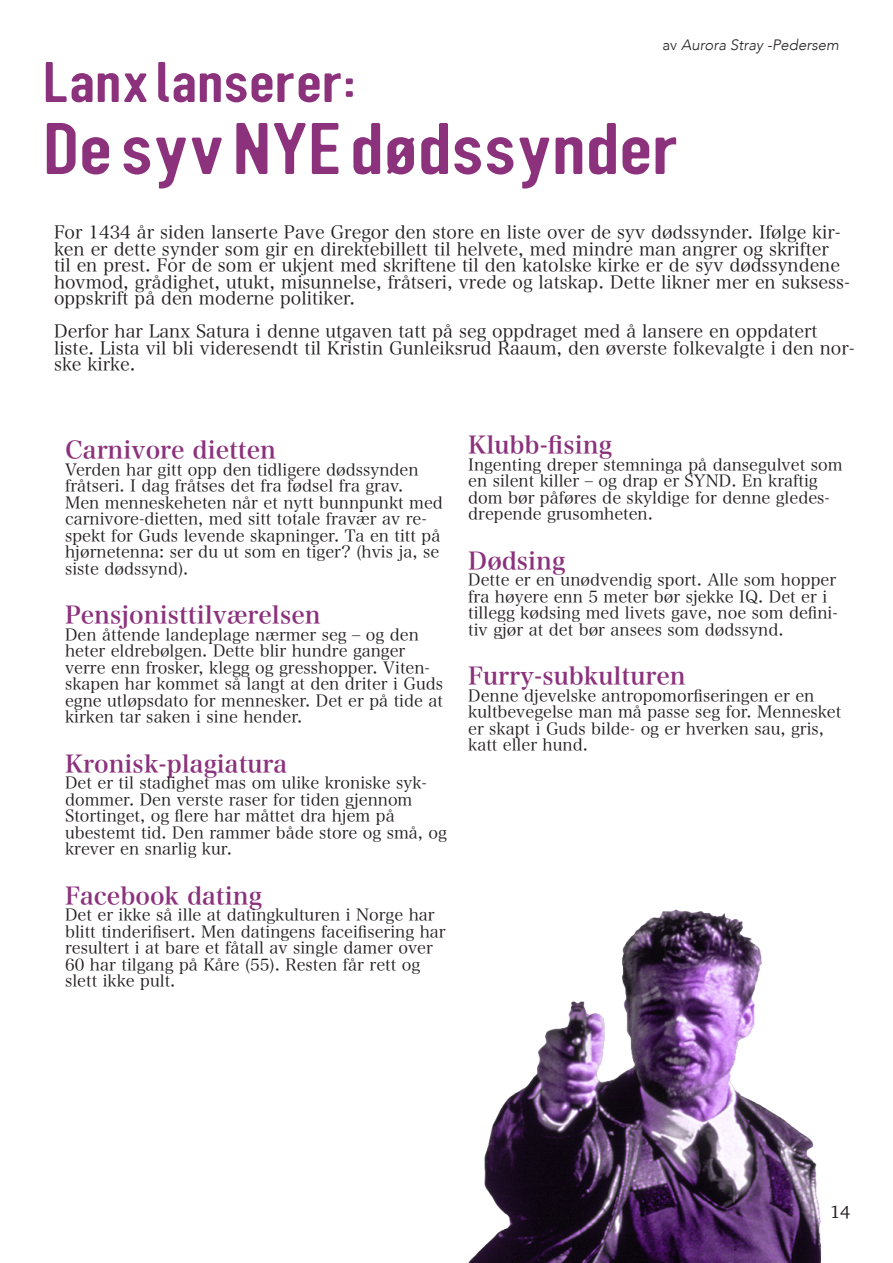
<style>
.page{position:relative;width:893px;height:1263px;background:#fff}
.page>*{position:absolute;margin:0;border:0;box-sizing:border-box;transform-origin:0 0}
.t1{font:76.5px "DIN Rundschrift Breit";color:#8c327d}
.t2{font:60px "DIN Rundschrift Breit";color:#8c327d}
.t3{font:24px "Hira Min Pro W6";color:#8c327d}
.t4{font:18px/16.5px "Hira Min Pro W3";color:#231f20}
.t5{font:18px "Charter";color:#231f20}
.t6{font:16.5px/16.5px "Hira Min Pro W3";color:#231f20}
.t7{font:italic 300 15px "Avenir";color:#231f20}
.s1{font-style:normal}
</style>
<div class="page">
<img style="left:468px;top:909px;width:353px;height:354px">
<p class="t7" style="left:662px;top:36px;width:178px"><span class="s1">av</span> Aurora Stray -Pedersem</p>
<p class="t2" style="left:43px;top:47px;width:314px">Lanx lanserer:</p>
<p class="t1" style="left:43px;top:104px;width:637px">De syv NYE dødssynder</p>
<p class="t4" style="left:54px;top:223px;width:797px">For 1434 år siden lanserte Pave Gregor den store en liste over de syv dødssynder. Ifølge kir&shy;ken er dette synder som gir en direktebillett til helvete, med mindre man angrer og skrifter til en prest. For de som er ukjent med skriftene til den katolske kirke er de syv dødssyndene hovmod, grådighet, utukt, misunnelse, fråtseri, vrede og latskap. Dette likner mer en suksess&shy;oppskrift på den moderne politiker.</p>
<p class="t4" style="left:54px;top:322px;width:802px">Derfor har Lanx Satura i denne utgaven tatt på seg oppdraget med å lansere en oppdatert liste. Lista vil bli videresendt til Kristin Gunleiksrud Raaum, den øverste folkevalgte i den nor&shy;ske kirke.</p>
<p class="t3" style="left:65px;top:429px;width:213px">Carnivore dietten</p>
<p class="t6" style="left:65px;top:460px;width:379px">Verden har gitt opp den tidligere dødssynden fråtseri. I dag fråtses det fra fødsel fra grav.<br>Men menneskeheten når et nytt bunnpunkt med carnivore-dietten, med sitt totale fravær av re&shy;spekt for Guds levende skapninger. Ta en titt på hjørnetenna: ser du ut som en tiger? (hvis ja, se siste dødssynd).</p>
<p class="t3" style="left:65px;top:594px;width:257px">Pensjonisttilværelsen</p>
<p class="t6" style="left:65px;top:625px;width:380px">Den åttende landeplage nærmer seg – og den heter eldrebølgen. Dette blir hundre ganger verre enn frosker, klegg og gresshopper. Viten&shy;skapen har kommet så langt at den driter i Guds egne utløpsdato for mennesker. Det er på tide at kirken tar saken i sine hender.</p>
<p class="t3" style="left:65px;top:742px;width:224px">Kronisk-plagiatura</p>
<p class="t6" style="left:65px;top:773px;width:383px">Det er til stadighet mas om ulike kroniske syk&shy;dommer. Den verste raser for tiden gjennom Stortinget, og flere har måttet dra hjem på ubestemt tid. Den rammer både store og små, og krever en snarlig kur.</p>
<p class="t3" style="left:65px;top:874px;width:198px">Facebook dating</p>
<p class="t6" style="left:65px;top:905px;width:382px">Det er ikke så ille at datingkulturen i Norge har blitt tinderifisert. Men datingens faceifisering har resultert i at bare et fåtall av single damer over 60 har tilgang på Kåre (55). Resten får rett og slett ikke pult.</p>
<p class="t3" style="left:468px;top:424px;width:145px">Klubb-fising</p>
<p class="t6" style="left:468px;top:455px;width:376px">Ingenting dreper stemninga på dansegulvet som en silent killer – og drap er SYND. En kraftig dom bør påføres de skyldige for denne gledes&shy;drepende grusomheten.</p>
<p class="t3" style="left:468px;top:540px;width:99px">Dødsing</p>
<p class="t6" style="left:468px;top:570px;width:371px">Dette er en unødvendig sport. Alle som hopper fra høyere enn 5 meter bør sjekke IQ. Det er i tillegg kødsing med livets gave, noe som defini&shy;tiv gjør at det bør ansees som dødssynd.</p>
<p class="t3" style="left:468px;top:655px;width:219px">Furry-subkulturen</p>
<p class="t6" style="left:468px;top:686px;width:375px">Denne djevelske antropomorfiseringen er en kultbevegelse man må passe seg for. Mennesket er skapt i Guds bilde- og er hverken sau, gris, katt eller hund.</p>
<p class="t5" style="left:830px;top:1196px;width:22px">14</p>
</div>
